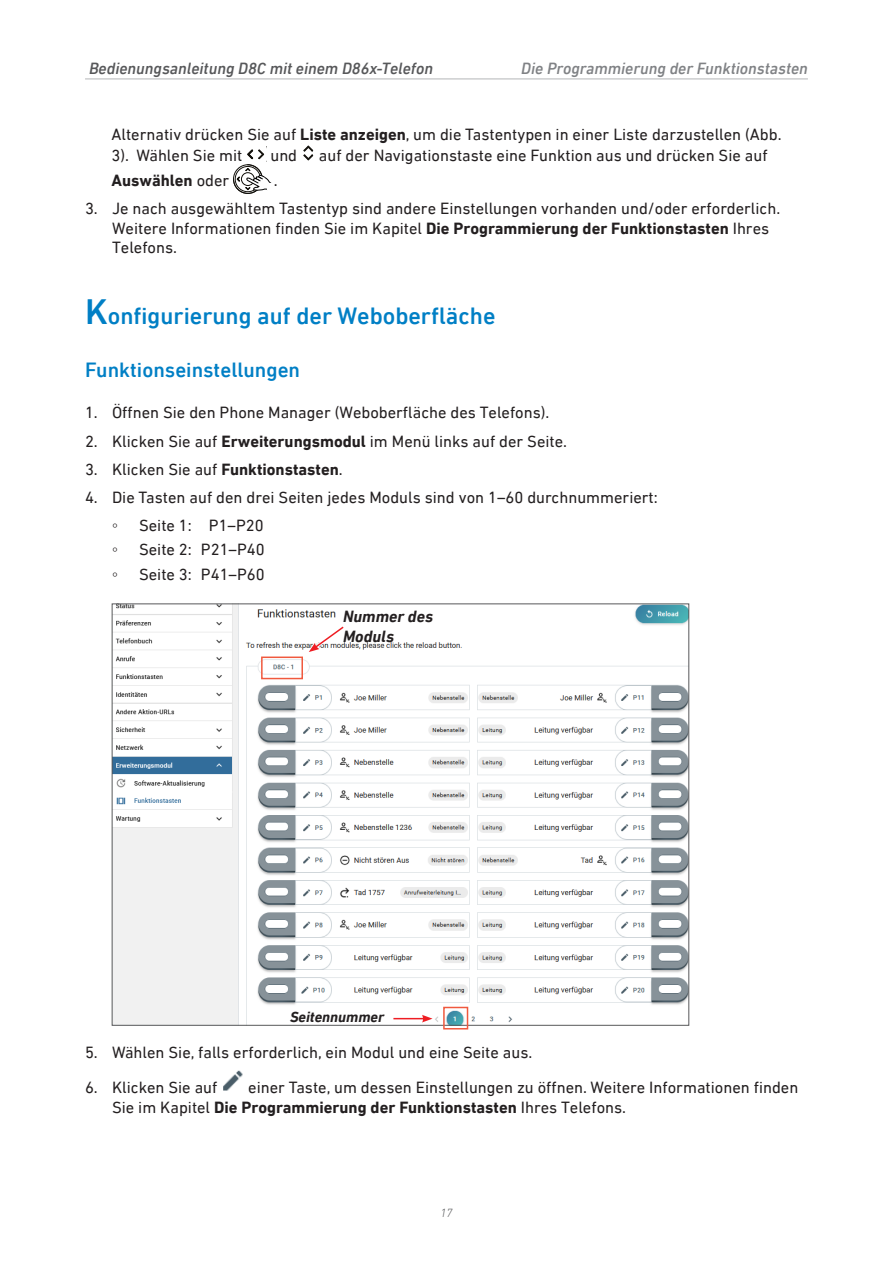
<style>
.page{position:relative;width:893px;height:1263px;background:#fff}
.page>*{position:absolute;margin:0;border:0;box-sizing:border-box;transform-origin:0 0}
.Ü2{font:500 24px "DIN Next LT Pro";color:#007fc5}
.Ü3{font:500 21px "DIN Next LT Pro";color:#007fc5}
.Liste_indent{font:16.5px/19.8px "DIN Next LT Pro";color:#231f20}
.t1{font:italic 500 16.5px "DIN Next LT Pro";color:#57585a}
.t2{font:italic 500 16.5px "DIN Next LT Pro";color:#808285}
.t3{font:italic 700 16.5px/19.8px "DIN Next LT Pro";color:#231f20}
.Liste_indent-2{font:700 16.5px "DIN Next LT Pro";color:#231f20}
.t4{font:16.5px "Calibri";color:#231f20}
.t5{font:italic 700 15px "DIN Next LT Pro";color:#231f20}
.t6{font:italic 300 12px "DIN Next LT Pro";color:#57585a}
.s1{font-weight:700}
.s2{font-weight:400}
.s3{font-size:36px}
</style>
<div class="page">
<hr style="left:85px;top:78px;width:723px;height:1px;background:#bcbdc0">
<svg style="left:303px;top:145px;width:11px;height:16px"></svg>
<svg style="left:233px;top:147px;width:39px;height:47px"></svg>
<img style="left:114px;top:606px;width:573px;height:417px">
<img style="left:223px;top:1070px;width:20px;height:21px">
<div style="left:261px;top:656px;width:42px;height:23px;border:2px solid #f0593e"></div>
<svg style="left:307px;top:625px;width:38px;height:29px"></svg>
<div style="left:443px;top:1007px;width:25px;height:22px;border:2px solid #f0593e"></div>
<hr style="left:393px;top:1018px;width:31px;height:1px;background:#ee1d23">
<svg style="left:422px;top:1015px;width:11px;height:7px"></svg>
<p class="t1" style="left:89px;top:59px;width:346px">Bedienungsanleitung D8C mit einem D86x-Telefon</p>
<p class="t2" style="left:521px;top:59px;width:288px">Die Programmierung der Funktionstasten</p>
<p class="Liste_indent" style="left:112px;top:124px;width:671px;line-height:21.1px">Alternativ drücken Sie auf <span class="s1">Liste anzeigen</span>, um die Tastentypen in einer Liste darzustellen (Abb.<br>3). Wählen Sie mit</p>
<p class="Liste_indent" style="left:270px;top:145px;width:28px">und</p>
<p class="Liste_indent" style="left:319px;top:145px;width:450px">auf der Navigationstaste eine Funktion aus und drücken Sie auf</p>
<p class="Liste_indent-2" style="left:112px;top:170px;width:119px">Auswählen <span class="s2">oder</span></p>
<p class="Liste_indent" style="left:274px;top:170px;width:5px">.</p>
<p class="Liste_indent" style="left:112px;top:198px;width:670px;text-indent:-27px">3. Je nach ausgewähltem Tastentyp sind andere Einstellungen vorhanden und/oder erforderlich.<br>Weitere Informationen finden Sie im Kapitel <span class="s1">Die Programmierung der Funktionstasten</span> Ihres<br>Telefons.</p>
<p class="Ü2" style="left:85px;top:302px;width:412px"><span class="s3">K</span>onfigurierung auf der Weboberfläche</p>
<p class="Ü3" style="left:85px;top:358px;width:217px">Funktionseinstellungen</p>
<p class="Liste_indent" style="left:85px;top:402px;width:466px">1. Öffnen Sie den Phone Manager (Weboberfläche des Telefons).</p>
<p class="Liste_indent" style="left:85px;top:431px;width:484px">2. Klicken Sie auf <span class="s1">Erweiterungsmodul</span> im Menü links auf der Seite.</p>
<p class="Liste_indent" style="left:85px;top:459px;width:259px">3. Klicken Sie auf <span class="s1">Funktionstasten</span>.</p>
<p class="Liste_indent" style="left:85px;top:487px;width:574px">4. Die Tasten auf den drei Seiten jedes Moduls sind von 1–60 durchnummeriert:</p>
<p class="t4" style="left:112px;top:514px;width:7px">◦</p>
<p class="Liste_indent" style="left:139px;top:516px;width:126px">Seite 1: P1–P20</p>
<p class="t4" style="left:112px;top:538px;width:7px">◦</p>
<p class="Liste_indent" style="left:139px;top:540px;width:127px">Seite 2: P21–P40</p>
<p class="t4" style="left:112px;top:563px;width:7px">◦</p>
<p class="Liste_indent" style="left:139px;top:564px;width:127px">Seite 3: P41–P60</p>
<p class="t3" style="left:343px;top:607px;width:91px">Nummer des<br>Moduls</p>
<p class="t5" style="left:290px;top:1008px;width:96px">Seitennummer</p>
<p class="Liste_indent" style="left:85px;top:1042px;width:449px">5. Wählen Sie, falls erforderlich, ein Modul und eine Seite aus.</p>
<p class="Liste_indent" style="left:85px;top:1077px;width:134px">6. Klicken Sie auf</p>
<p class="Liste_indent" style="left:112px;top:1077px;width:688px;text-indent:136px">einer Taste, um dessen Einstellungen zu öffnen. Weitere Informationen finden<br>Sie im Kapitel <span class="s1">Die Programmierung der Funktionstasten</span> Ihres Telefons.</p>
<p class="t6" style="left:440px;top:1205px;width:14px">17</p>
</div>
